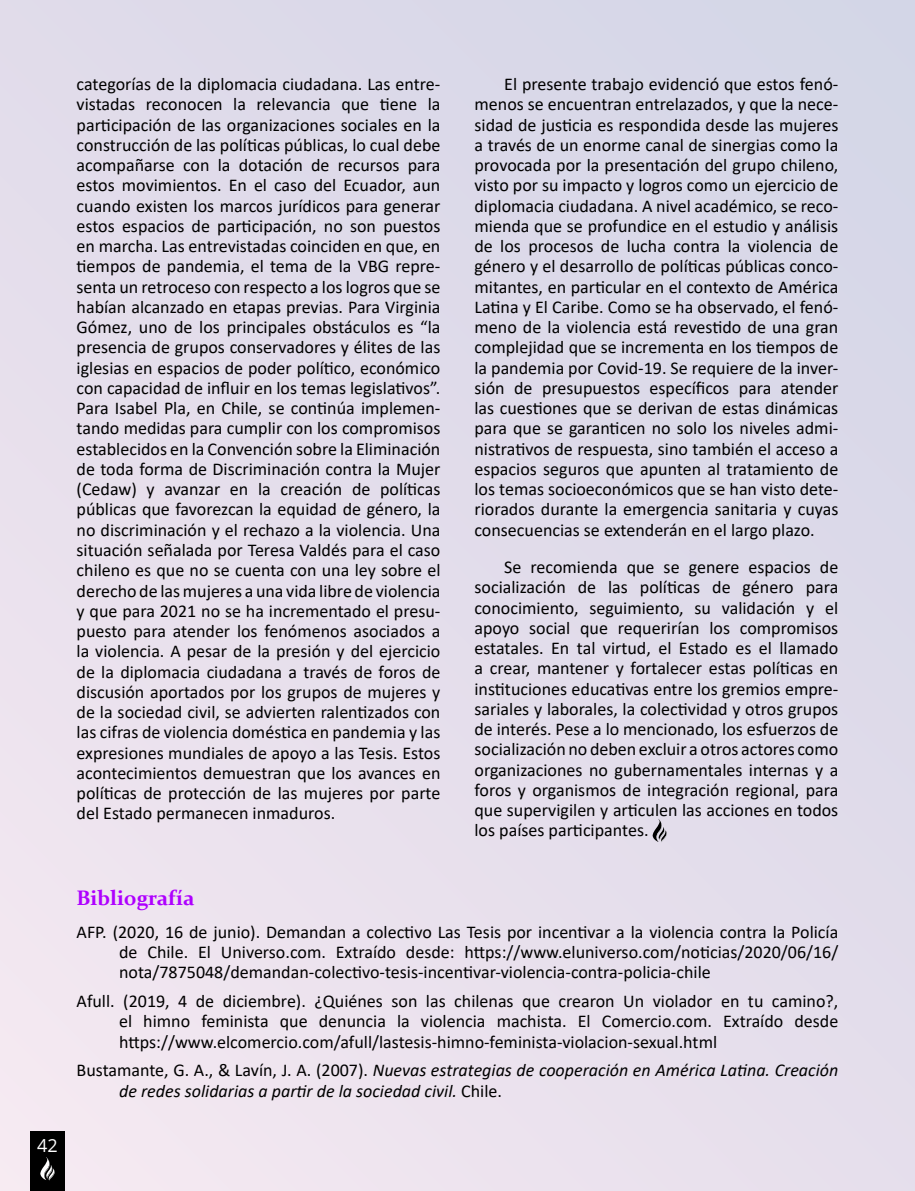
<style>
.page{position:relative;width:915px;height:1191px;background:#fff}
.page>*{position:absolute;margin:0;border:0;box-sizing:border-box;transform-origin:0 0}
.t1{font:700 21px "Constantia";color:#ae00ff}
.t2{font:18px/20.2px "Calibri";color:#000;text-align:justify}
.t3{font:italic 18px/20.2px "Calibri";color:#000}
.t4{font:18px "Open Sans";color:#fff}
.s1{font-style:normal}
</style>
<div class="page">
<div style="left:0;top:0;width:914px;height:1191px;background:linear-gradient(to right,#ebe2ee,#dbd9e9)"></div>
<div style="left:31px;top:1131px;width:34px;height:60px;background:#000"></div>
<svg style="left:40px;top:1157px;width:15px;height:23px"></svg>
<svg style="left:652px;top:819px;width:15px;height:23px"></svg>
<p class="t4" style="left:37px;top:1133px;width:22px">42</p>
<p class="t2" style="left:77px;top:73px;width:365px">categorías de la diplomacia ciudadana. Las entre&shy;vistadas reconocen la relevancia que tiene la participación de las organizaciones sociales en la construcción de las políticas públicas, lo cual debe acompañarse con la dotación de recursos para estos movimientos. En el caso del Ecuador, aun cuando existen los marcos jurídicos para generar estos espacios de participación, no son puestos en marcha. Las entrevistadas coinciden en que, en tiempos de pandemia, el tema de la VBG repre&shy;senta un retroceso con respecto a los logros que se habían alcanzado en etapas previas. Para Virginia Gómez, uno de los principales obstáculos es “la presencia de grupos conservadores y élites de las iglesias en espacios de poder político, económico con capacidad de influir en los temas legislativos”.<br>Para Isabel Pla, en Chile, se continúa implemen&shy;tando medidas para cumplir con los compromisos establecidos en la Convención sobre la Eliminación de toda forma de Discriminación contra la Mujer (Cedaw) y avanzar en la creación de políticas públicas que favorezcan la equidad de género, la no discriminación y el rechazo a la violencia. Una situación señalada por Teresa Valdés para el caso chileno es que no se cuenta con una ley sobre el derecho de las mujeres a una vida libre de violencia y que para 2021 no se ha incrementado el presu&shy;puesto para atender los fenómenos asociados a la violencia. A pesar de la presión y del ejercicio de la diplomacia ciudadana a través de foros de discusión aportados por los grupos de mujeres y de la sociedad civil, se advierten ralentizados con las cifras de violencia doméstica en pandemia y las expresiones mundiales de apoyo a las Tesis. Estos acontecimientos demuestran que los avances en políticas de protección de las mujeres por parte del Estado permanecen inmaduros.</p>
<p class="t2" style="left:474px;top:73px;width:365px;text-indent:30px">El presente trabajo evidenció que estos fenó&shy;menos se encuentran entrelazados, y que la nece&shy;sidad de justicia es respondida desde las mujeres a través de un enorme canal de sinergias como la provocada por la presentación del grupo chileno, visto por su impacto y logros como un ejercicio de diplomacia ciudadana. A nivel académico, se reco&shy;mienda que se profundice en el estudio y análisis de los procesos de lucha contra la violencia de género y el desarrollo de políticas públicas conco&shy;mitantes, en particular en el contexto de América Latina y El Caribe. Como se ha observado, el fenó&shy;meno de la violencia está revestido de una gran complejidad que se incrementa en los tiempos de la pandemia por Covid-19. Se requiere de la inver&shy;sión de presupuestos específicos para atender las cuestiones que se derivan de estas dinámicas para que se garanticen no solo los niveles admi&shy;nistrativos de respuesta, sino también el acceso a espacios seguros que apunten al tratamiento de los temas socioeconómicos que se han visto dete&shy;riorados durante la emergencia sanitaria y cuyas consecuencias se extenderán en el largo plazo.</p>
<p class="t2" style="left:474px;top:556px;width:365px;text-indent:30px">Se recomienda que se genere espacios de socialización de las políticas de género para conocimiento, seguimiento, su validación y el apoyo social que requerirían los compromisos estatales. En tal virtud, el Estado es el llamado a crear, mantener y fortalecer estas políticas en instituciones educativas entre los gremios empre&shy;sariales y laborales, la colectividad y otros grupos de interés. Pese a lo mencionado, los esfuerzos de socialización no deben excluir a otros actores como organizaciones no gubernamentales internas y a foros y organismos de integración regional, para que supervigilen y articulen las acciones en todos los países participantes.</p>
<p class="t1" style="left:77px;top:883px;width:119px">Bibliografía</p>
<p class="t2" style="left:119px;top:921px;width:720px;text-indent:-43px">AFP. (2020, 16 de junio). Demandan a colectivo Las Tesis por incentivar a la violencia contra la Policía de Chile. El Universo.com. Extraído desde: https://www.eluniverso.com/noticias/2020/06/16/ nota/7875048/demandan-colectivo-tesis-incentivar-violencia-contra-policia-chile</p>
<p class="t2" style="left:119px;top:990px;width:720px;text-indent:-43px">Afull. (2019, 4 de diciembre). ¿Quiénes son las chilenas que crearon Un violador en tu camino?, el himno feminista que denuncia la violencia machista. El Comercio.com. Extraído desde https://www.elcomercio.com/afull/lastesis-himno-feminista-violacion-sexual.html</p>
<p class="t3" style="left:119px;top:1059px;width:720px;text-indent:-43px"><span class="s1">Bustamante, G. A., &amp; Lavín, J. A. (2007).</span> Nuevas estrategias de cooperación en América Latina. Creación de redes solidarias a partir de la sociedad civil. <span class="s1">Chile.</span></p>
</div>
